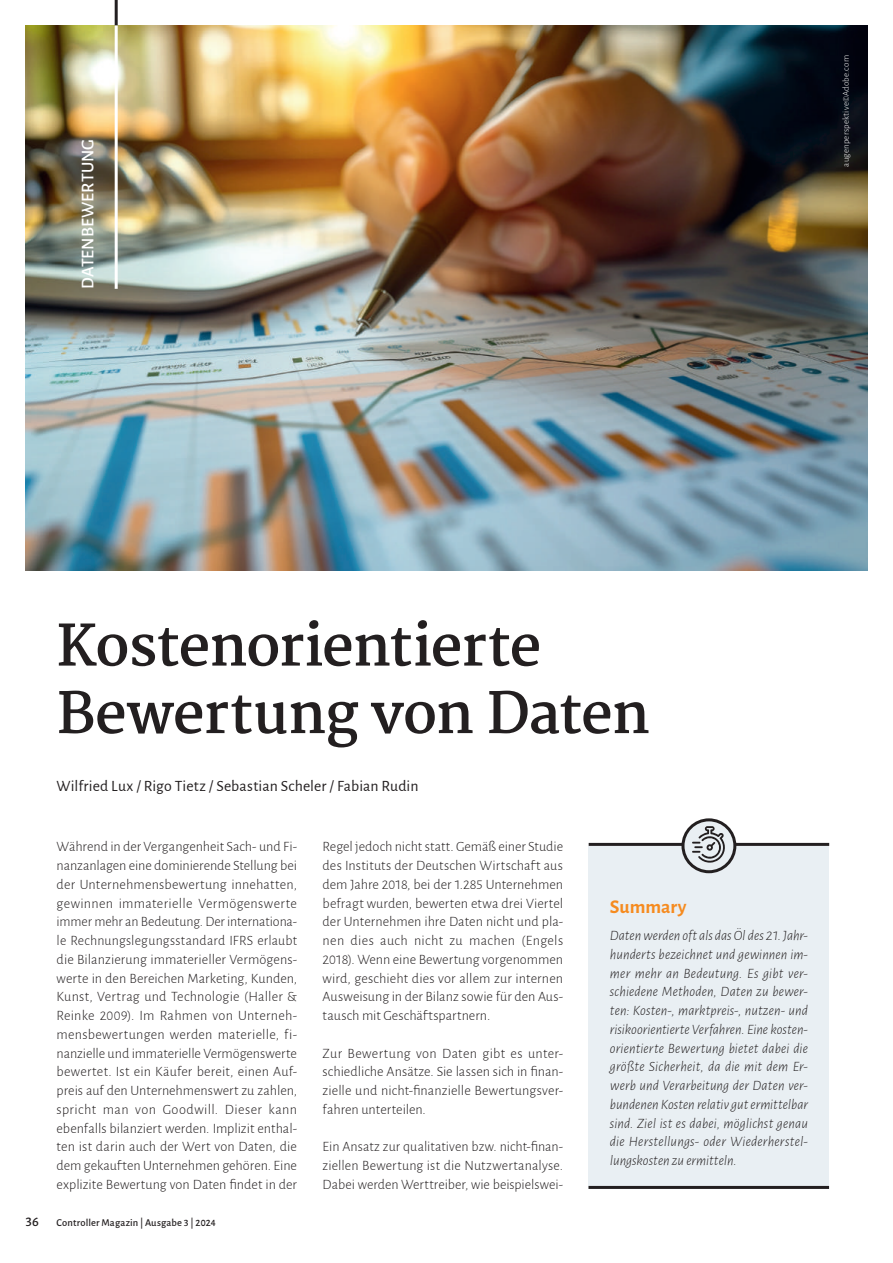
<style>
.page{position:relative;width:893px;height:1263px;background:#fff}
.page>*{position:absolute;margin:0;border:0;box-sizing:border-box;transform-origin:0 0}
.t1{font:700 55.5px/67.5px "Martel";letter-spacing:-.02em;color:#231f20}
.t2{font:700 19.5px "Alegreya Sans";color:#f68b1f}
.t3{font:500 18px "Alegreya Sans";color:#fff}
.t4{font:15.75px "Alegreya Sans";letter-spacing:.01em;color:#231f20}
.t5{font:300 14.25px/18.8px "Alegreya Sans";letter-spacing:.005em;color:#231f20;text-align:justify}
.t6{font:italic 300 14.25px/18.8px "Alegreya Sans";letter-spacing:.005em;color:#231f20;text-align:justify}
.t7{font:500 10.5px "Alegreya Sans";letter-spacing:.01em;color:#231f20}
.t8{font:300 9px "Alegreya Sans";letter-spacing:.02em;color:#fff}
.s1{font-size:14.25px}
</style>
<div class="page">
<img style="left:26px;top:26px;width:841px;height:544px">
<hr style="left:115px;top:0;width:3px;height:26px;background:#231f20">
<hr style="left:115px;top:26px;width:3px;height:263px;background:#fff">
<div style="left:589px;top:846px;width:240px;height:343px;background:#e9eff3"></div>
<hr style="left:589px;top:843px;width:240px;height:3px;background:#231f20">
<svg style="left:683px;top:820px;width:52px;height:52px"></svg>
<div style="left:681px;top:818px;width:55px;height:55px;border:3px solid #231f20;border-radius:50%"></div>
<svg style="left:692px;top:826px;width:35px;height:37px"></svg>
<hr style="left:588px;top:1186px;width:241px;height:3px;background:#231f20">
<p class="t3" style="left:75px;top:289px;width:151px;rotate:-90deg">DATENBEWERTUNG</p>
<p class="t8" style="left:840px;top:167px;width:113px;rotate:-90deg">augenperspektive©Adobe.com</p>
<h1 class="t1" style="left:57px;top:613px;width:595px">Kostenorientierte<br>Bewertung von Daten</h1>
<p class="t4" style="left:57px;top:775px;width:363px">Wilfried Lux / Rigo Tietz / Sebastian Scheler / Fabian Rudin</p>
<p class="t5" style="left:57px;top:837px;width:242px">Während in der Vergangenheit Sach- und Fi&shy;nanzanlagen eine dominierende Stellung bei der Unternehmensbewertung innehatten, gewinnen immaterielle Vermögenswerte immer mehr an Bedeutung. Der internationa&shy;le Rechnungslegungsstandard IFRS erlaubt die Bilanzierung immaterieller Vermögens&shy;werte in den Bereichen Marketing, Kunden, Kunst, Vertrag und Technologie (Haller &amp; Reinke 2009). Im Rahmen von Unterneh&shy;mensbewertungen werden materielle, fi&shy;nanzielle und immaterielle Vermögenswerte bewertet. Ist ein Käufer bereit, einen Auf&shy;preis auf den Unternehmenswert zu zahlen, spricht man von Goodwill. Dieser kann ebenfalls bilanziert werden. Implizit enthal&shy;ten ist darin auch der Wert von Daten, die dem gekauften Unternehmen gehören. Eine explizite Bewertung von Daten findet in der</p>
<p class="t5" style="left:323px;top:837px;width:242px">Regel jedoch nicht statt. Gemäß einer Studie des Instituts der Deutschen Wirtschaft aus dem Jahre 2018, bei der 1.285 Unternehmen befragt wurden, bewerten etwa drei Viertel der Unternehmen ihre Daten nicht und pla&shy;nen dies auch nicht zu machen (Engels 2018). Wenn eine Bewertung vorgenommen wird, geschieht dies vor allem zur internen Ausweisung in der Bilanz sowie für den Aus&shy;tausch mit Geschäftspartnern.</p>
<p class="t5" style="left:323px;top:1043px;width:242px">Zur Bewertung von Daten gibt es unter&shy;schiedliche Ansätze. Sie lassen sich in finan&shy;zielle und nicht-finanzielle Bewertungsver&shy;fahren unterteilen.</p>
<p class="t5" style="left:323px;top:1137px;width:242px">Ein Ansatz zur qualitativen bzw. nicht-finan&shy;ziellen Bewertung ist die Nutzwertanalyse.<br>Dabei werden Werttreiber, wie beispielswei-</p>
<p class="t7" style="left:26px;top:1215px;width:192px"><span class="s1">36</span> Controller Magazin | Ausgabe 3 | 2024</p>
<h2 class="t2" style="left:610px;top:892px;width:78px">Summary</h2>
<p class="t6" style="left:610px;top:926px;width:200px">Daten werden oft als das Öl des 21. Jahr&shy;hunderts bezeichnet und gewinnen im&shy;mer mehr an Bedeutung. Es gibt ver&shy;schiedene Methoden, Daten zu bewer&shy;ten: Kosten-, marktpreis-, nutzen- und risikoorientierte Verfahren. Eine kosten&shy;orientierte Bewertung bietet dabei die größte Sicherheit, da die mit dem Er&shy;werb und Verarbeitung der Daten ver&shy;bundenen Kosten relativ gut ermittelbar sind. Ziel ist es dabei, möglichst genau die Herstellungs- oder Wiederherstel&shy;lungskosten zu ermitteln.</p>
</div>
